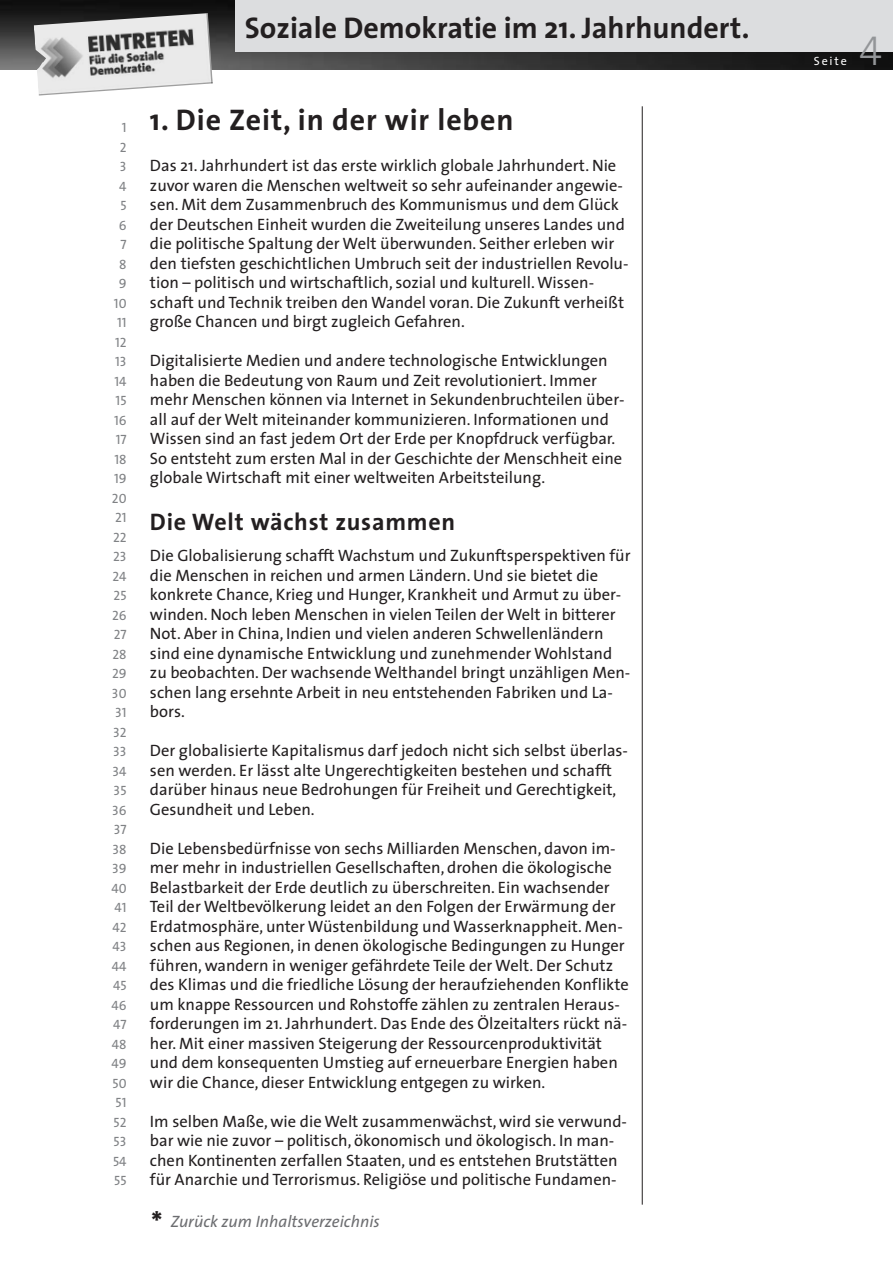
<style>
.page{position:relative;width:893px;height:1263px;background:#fff}
.page>*{position:absolute;margin:0;border:0;box-sizing:border-box;transform-origin:0 0}
.t1{font:42px "The Sans Light Caps";color:#939598}
.t2{font:700 30px "The Sans";color:#231f20}
.t3{font:700 30px "The Sans";letter-spacing:.03em;color:#231f20}
.t4{font:700 24px "The Sans";letter-spacing:.03em;color:#231f20}
.t5{font:16.5px/19.5px "The Sans";color:#231f20}
.t6{font:italic 16.5px "The Sans";color:#6c6d70}
.t7{font:13.5px/19.5px "The Sans Caps";color:#808285;text-align:right}
.t8{font:12px "The Sans";letter-spacing:.155em;color:#fff}
.s1{font-weight:700;font-style:normal;font-size:30px;color:#231f20}
</style>
<div class="page">
<hr style="left:642px;top:106px;width:1px;height:1098px;background:#231f20">
<img style="left:0;top:1px;width:893px;height:68px">
<img style="left:34px;top:13px;width:179px;height:83px">
<div style="left:235px;top:0;width:658px;height:51px;background:#dcdddf"></div>
<h2 class="t2" style="left:245px;top:16px;width:506px">Soziale Demokratie im 21. Jahrhundert.</h2>
<p class="t7" style="left:111px;top:119px;width:17px">1<br>2<br>3<br>4<br>5<br>6<br>7<br>8<br>9<br>10<br>11<br>12<br>13<br>14<br>15<br>16<br>17<br>18<br>19<br>20<br>21<br>22<br>23<br>24<br>25<br>26<br>27<br>28<br>29<br>30<br>31<br>32<br>33<br>34<br>35<br>36<br>37<br>38<br>39<br>40<br>41<br>42<br>43<br>44<br>45<br>46<br>47<br>48<br>49<br>50<br>51<br>52<br>53<br>54<br>55</p>
<h2 class="t3" style="left:150px;top:108px;width:365px">1. Die Zeit, in der wir leben</h2>
<p class="t5" style="left:150px;top:157px;width:480px">Das 21. Jahrhundert ist das erste wirklich globale Jahrhundert. Nie zuvor waren die Menschen weltweit so sehr aufeinander angewie&shy;sen. Mit dem Zusammenbruch des Kommunismus und dem Glück der Deutschen Einheit wurden die Zweiteilung unseres Landes und die politische Spaltung der Welt überwunden. Seither erleben wir den tiefsten geschichtlichen Umbruch seit der industriellen Revolu&shy;tion – politisch und wirtschaftlich, sozial und kulturell. Wissen&shy;schaft und Technik treiben den Wandel voran. Die Zukunft verheißt große Chancen und birgt zugleich Gefahren.</p>
<p class="t5" style="left:150px;top:352px;width:476px">Digitalisierte Medien und andere technologische Entwicklungen haben die Bedeutung von Raum und Zeit revolutioniert. Immer mehr Menschen können via Internet in Sekundenbruchteilen über&shy;all auf der Welt miteinander kommunizieren. Informationen und Wissen sind an fast jedem Ort der Erde per Knopfdruck verfügbar.<br>So entsteht zum ersten Mal in der Geschichte der Menschheit eine globale Wirtschaft mit einer weltweiten Arbeitsteilung.</p>
<h3 class="t4" style="left:150px;top:512px;width:307px">Die Welt wächst zusammen</h3>
<p class="t5" style="left:150px;top:547px;width:482px">Die Globalisierung schafft Wachstum und Zukunftsperspektiven für die Menschen in reichen und armen Ländern. Und sie bietet die konkrete Chance, Krieg und Hunger, Krankheit und Armut zu über&shy;winden. Noch leben Menschen in vielen Teilen der Welt in bitterer Not. Aber in China, Indien und vielen anderen Schwellenländern sind eine dynamische Entwicklung und zunehmender Wohlstand zu beobachten. Der wachsende Welthandel bringt unzähligen Men&shy;schen lang ersehnte Arbeit in neu entstehenden Fabriken und La&shy;bors.</p>
<p class="t5" style="left:150px;top:742px;width:480px">Der globalisierte Kapitalismus darf jedoch nicht sich selbst überlas&shy;sen werden. Er lässt alte Ungerechtigkeiten bestehen und schafft darüber hinaus neue Bedrohungen für Freiheit und Gerechtigkeit, Gesundheit und Leben.</p>
<p class="t5" style="left:150px;top:840px;width:480px">Die Lebensbedürfnisse von sechs Milliarden Menschen, davon im&shy;mer mehr in industriellen Gesellschaften, drohen die ökologische Belastbarkeit der Erde deutlich zu überschreiten. Ein wachsender Teil der Weltbevölkerung leidet an den Folgen der Erwärmung der Erdatmosphäre, unter Wüstenbildung und Wasserknappheit. Men&shy;schen aus Regionen, in denen ökologische Bedingungen zu Hunger führen, wandern in weniger gefährdete Teile der Welt. Der Schutz des Klimas und die friedliche Lösung der heraufziehenden Konflikte um knappe Ressourcen und Rohstoffe zählen zu zentralen Heraus&shy;forderungen im 21. Jahrhundert. Das Ende des Ölzeitalters rückt nä&shy;her. Mit einer massiven Steigerung der Ressourcenproduktivität und dem konsequenten Umstieg auf erneuerbare Energien haben wir die Chance, dieser Entwicklung entgegen zu wirken.</p>
<p class="t5" style="left:150px;top:1113px;width:479px">Im selben Maße, wie die Welt zusammenwächst, wird sie verwund&shy;bar wie nie zuvor – politisch, ökonomisch und ökologisch. In man&shy;chen Kontinenten zerfallen Staaten, und es entstehen Brutstätten für Anarchie und Terrorismus. Religiöse und politische Fundamen-</p>
<p class="t6" style="left:151px;top:1215px;width:230px"><span class="s1">*</span> Zurück zum Inhaltsverzeichnis</p>
<p class="t8" style="left:814px;top:56px;width:35px">Seite</p>
<h1 class="t1" style="left:859px;top:37px;width:24px">4</h1>
</div>
